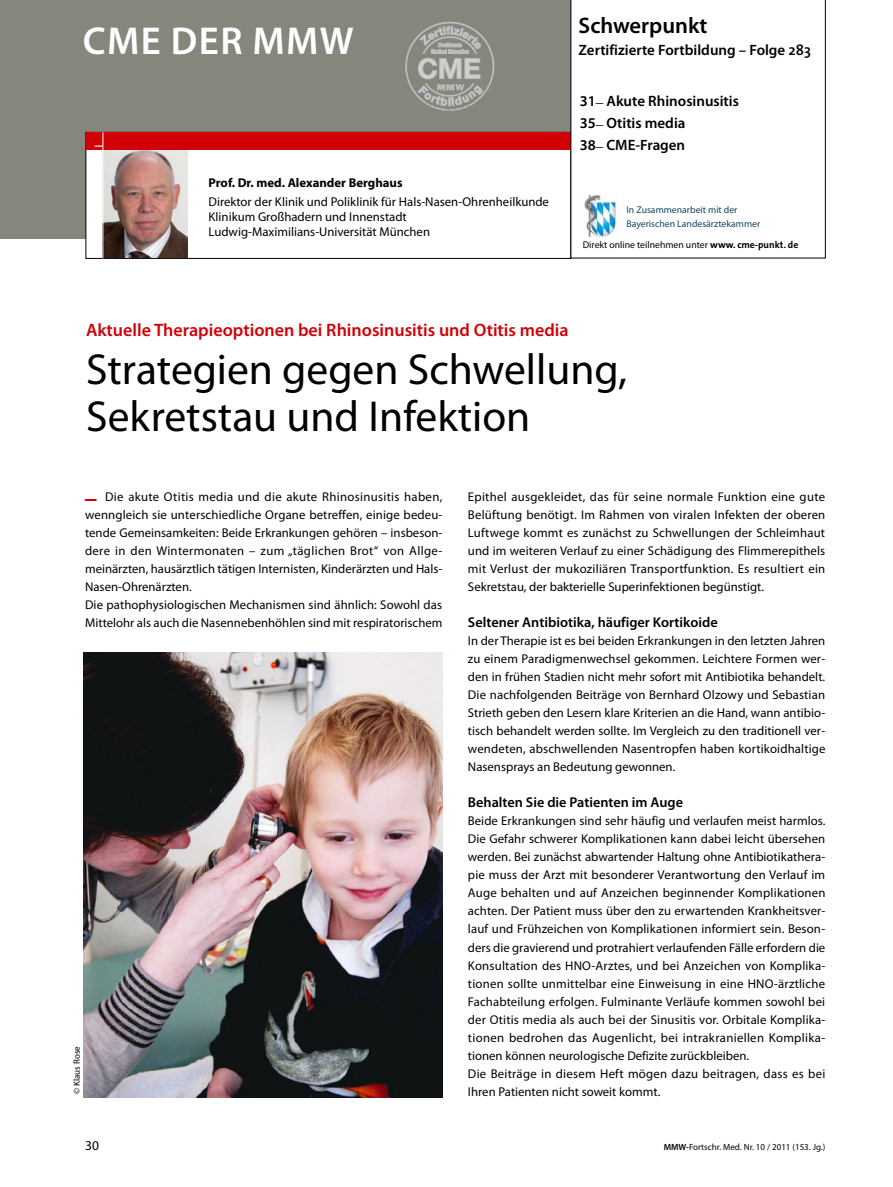
<style>
.page{position:relative;width:893px;height:1187px;background:#fff}
.page>*{position:absolute;margin:0;border:0;box-sizing:border-box;transform-origin:0 0}
.t1{font:43.5px/46.5px "Myriad Pro";color:#000}
.t2{font:40.2px "Myriad Pro";color:#d10007;scale:.57 1}
.t3{font:600 39px "Myriad Pro";letter-spacing:.035em;color:#fff}
.t4{font:600 22.5px "Myriad Pro";color:#000}
.t5{font:600 18px "Myriad Pro";color:#d10007}
.t6{font:600 15px/22.2px "Myriad Pro";color:#000}
.t7{font:600 14.25px "Myriad Pro";color:#000}
.t8{font:13.5px "Myriad Pro";color:#000}
.t9{font:13.5px "The Sans";color:#fff;scale:1.2 1}
.t10{font:12.75px/18px "Myriad Pro";letter-spacing:.005em;color:#000}
.t11{font:700 12.75px "Myriad Pro";color:#000}
.t12{font:9.75px/13.5px "Myriad Pro";color:#124760}
.t13{font:9.75px "Myriad Pro";color:#000}
.t14{font:9px "Myriad Pro";color:#000}
.s1{font-family:"The Sans"}
.s2{font-family:"The Sans";font-weight:700}
.s3{font-weight:600}
</style>
<div class="page">
<div style="left:0;top:0;width:825px;height:238px;background:#86867d"></div>
<div style="left:86px;top:132px;width:485px;height:126px;background:#fff"></div>
<img style="left:84px;top:652px;width:358px;height:445px">
<img style="left:103px;top:149px;width:85px;height:109px">
<div style="left:86px;top:132px;width:485px;height:17px;background:#d10007"></div>
<hr style="left:102px;top:132px;width:1px;height:126px;background:#fff">
<div style="left:570px;top:0;width:255px;height:258px;background:#fff"></div>
<img style="left:405px;top:21px;width:90px;height:90px">
<svg style="left:417px;top:26px;width:66px;height:80px"></svg>
<div style="left:577px;top:193px;width:42px;height:43px;background:#fff"></div>
<img style="left:583px;top:193px;width:35px;height:44px">
<h3 class="t3" style="left:83px;top:26px;width:272px">CME DER MMW</h3>
<p class="t9" style="left:95px;top:137px;width:8px">–</p>
<p class="t11" style="left:208px;top:178px;width:195px">Prof. Dr. med. Alexander Berghaus</p>
<p class="t10" style="left:208px;top:195px;width:342px;line-height:15px">Direktor der Klinik und Poliklinik für Hals-Nasen-Ohrenheilkunde<br>Klinikum Großhadern und Innenstadt<br>Ludwig-Maximilians-Universität München</p>
<h3 class="t4" style="left:578px;top:17px;width:130px">Schwerpunkt</h3>
<p class="t6" style="left:578px;top:40px;width:234px">Zertifizierte Fortbildung – Folge <span class="s1">283</span></p>
<p class="t6" style="left:579px;top:91px;width:161px">31_ Akute Rhinosinusitis<br>35_ Otitis media<br>38_ CME-Fragen</p>
<p class="t12" style="left:626px;top:204px;width:135px">In Zusammenarbeit mit der<br>Bayerischen Landesärztekammer</p>
<p class="t13" style="left:582px;top:241px;width:217px">Direkt online teilnehmen unter <span class="s2">www. cme-punkt. de</span></p>
<h3 class="t5" style="left:86px;top:323px;width:484px">Aktuelle Therapieoptionen bei Rhinosinusitis und Otitis media</h3>
<h1 class="t1" style="left:86px;top:349px;width:542px">Strategien gegen Schwellung,<br>Sekretstau und Infektion</h1>
<p class="t10" style="left:85px;top:489px;width:359px;text-indent:20px">Die akute Otitis media und die akute Rhinosinusitis haben, wenngleich sie unterschiedliche Organe betreffen, einige bedeu&shy;tende Gemeinsamkeiten: Beide Erkrankungen gehören – insbeson&shy;dere in den Wintermonaten – zum „täglichen Brot“ von Allge&shy;meinärzten, haus ärztlich tätigen Internisten, Kinderärzten und Hals-Nasen-Ohrenärzten.<br>Die pathophysiologischen Mechanismen sind ähnlich: Sowohl das Mittelohr als auch die Nasennebenhöhlen sind mit respiratorischem</p>
<h2 class="t2" style="left:85px;top:467px;width:22px">_</h2>
<p class="t14" style="left:73px;top:1094px;width:49px;rotate:-90deg">© Klaus Rose</p>
<p class="t10" style="left:468px;top:489px;width:359px;text-align:justify">Epithel ausgekleidet, das für seine normale Funktion eine gute Belüftung benötigt. Im Rahmen von viralen Infekten der oberen Luftwege kommt es zunächst zu Schwellungen der Schleimhaut und im weiteren Verlauf zu einer Schädigung des Flimmerepithels mit Verlust der mukoziliären Transportfunktion. Es resultiert ein Sekretstau, der bakterielle Superinfektionen begünstigt.</p>
<p class="t7" style="left:468px;top:617px;width:251px">Seltener Antibiotika, häufiger Kortikoide</p>
<p class="t10" style="left:468px;top:633px;width:359px;text-align:justify">In der Therapie ist es bei beiden Erkrankungen in den letzten Jahren zu einem Paradigmenwechsel gekommen. Leichtere Formen wer&shy;den in frühen Stadien nicht mehr sofort mit Antibiotika behandelt.<br>Die nachfolgenden Beiträge von Bernhard Olzowy und Sebastian Strieth geben den Lesern klare Kriterien an die Hand, wann antibio&shy;tisch behandelt werden sollte. Im Vergleich zu den traditionell ver&shy;wendeten, abschwellenden Nasentropfen haben kortikoidhaltige Nasensprays an Bedeutung gewonnen.</p>
<p class="t7" style="left:468px;top:797px;width:217px">Behalten Sie die Patienten im Auge</p>
<p class="t10" style="left:468px;top:813px;width:359px">Beide Erkrankungen sind sehr häufig und verlaufen meist harmlos.<br>Die Gefahr schwerer Komplikationen kann dabei leicht übersehen werden. Bei zunächst abwartender Haltung ohne Antibiotikathera&shy;pie muss der Arzt mit besonderer Verantwortung den Verlauf im Auge behalten und auf Anzeichen beginnender Komplikationen achten. Der Patient muss über den zu erwartenden Krankheitsver&shy;lauf und Frühzeichen von Komplikationen informiert sein. Beson&shy;ders die gravierend und protrahiert verlaufenden Fälle erfordern die Konsultation des HNO-Arztes, und bei Anzeichen von Kompli ka&shy;tionen sollte unmittelbar eine Einweisung in eine HNO-ärztliche Fachabteilung erfolgen. Fulminante Verläufe kommen sowohl bei der Otitis media als auch bei der Sinusitis vor. Orbitale Komplika&shy;tionen bedrohen das Augenlicht, bei intrakraniellen Komplika&shy;tionen können neurologische Defizite zurückbleiben.<br>Die Beiträge in diesem Heft mögen dazu beitragen, dass es bei</p>
<p class="t10" style="left:468px;top:1083px;width:194px">Ihren Patienten nicht soweit kommt.</p>
<p class="t8" style="left:85px;top:1139px;width:15px">30</p>
<p class="t14" style="left:663px;top:1143px;width:163px"><span class="s3">MMW-</span>Fortschr. Med. Nr. 10 / 2011 (153. Jg.)</p>
</div>
